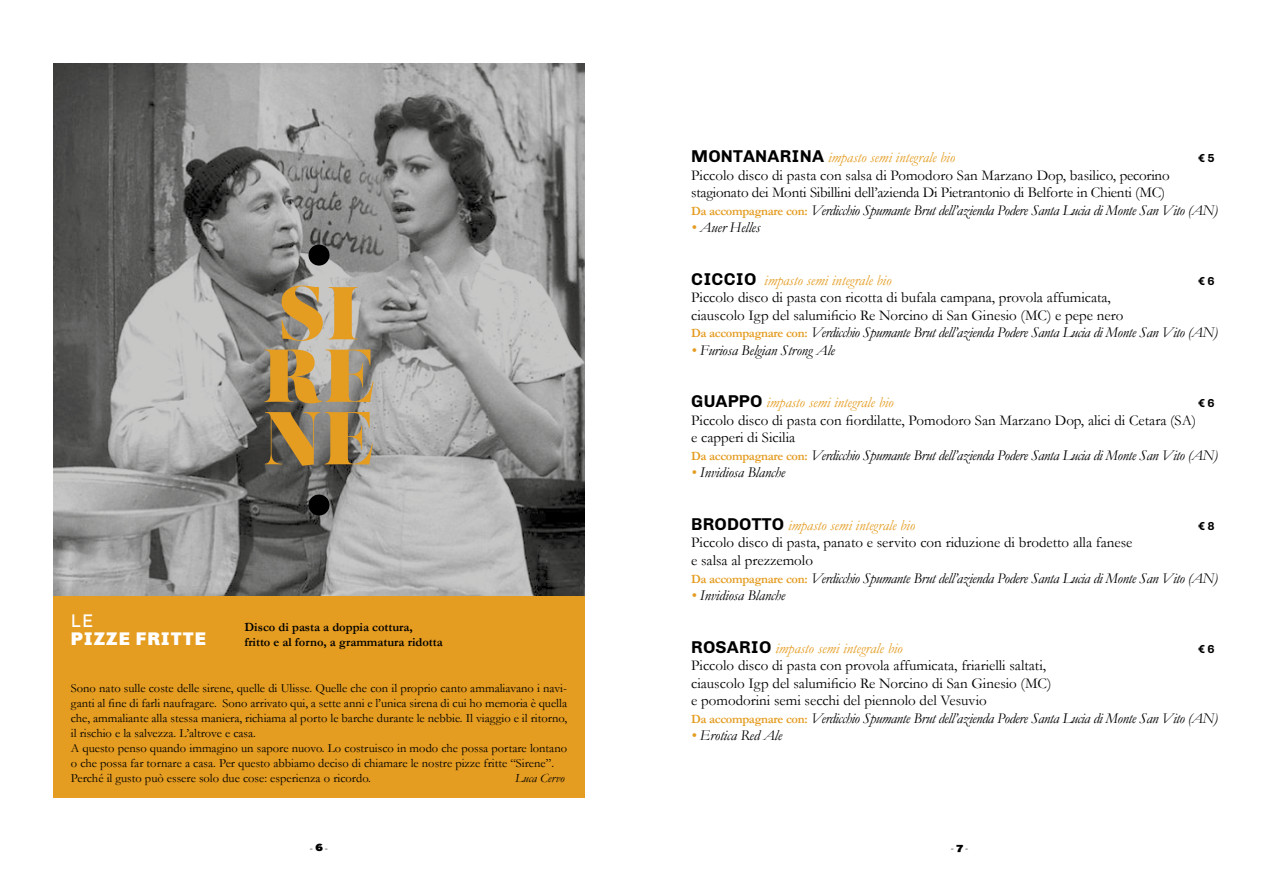
<style>
.page{position:relative;width:1276px;height:886px;background:#fff}
.page>*{position:absolute;margin:0;border:0;box-sizing:border-box;transform-origin:0 0}
.t1{font:75px/62.5px "Salome";color:#e49c21}
.t2{font:75px "Salome";color:#000}
.t3{font:900 18.75px "Chivo";letter-spacing:.06em;color:#fff}
.t4{font:18.75px "Chivo";color:#fff}
.t5{font:15px/17.5px "Garamond";color:#000}
.t6{font:italic 15px "Garamond";color:#e49c21}
.t7{font:italic 15px "Garamond";letter-spacing:-.01em;color:#000}
.t8{font:12.5px/15px "Garamond";color:#000}
.t9{font:700 12.5px/15px "Garamond";color:#000}
.t10{font:italic 12.5px "Garamond";color:#000}
.t11{font:700 11.88px "Chivo";color:#000}
.t12{font:10px "Garamond";color:#000}
.s1{font-family:"Chivo";font-weight:700;font-style:normal;font-size:17.5px;color:#000}
.s2{font-weight:700;font-size:12.5px;color:#e49c21}
.s3{font-style:italic}
.s4{color:#e49c21}
.s5{font-family:"Bau Super"}
</style>
<div class="page">
<div style="left:53px;top:595px;width:532px;height:202px;background:#e49c21"></div>
<img style="left:53px;top:64px;width:532px;height:531px">
<h1 class="t2" style="left:304px;top:201px;width:31px">•</h1>
<h1 class="t1" style="left:263px;top:281px;width:113px">SI<br>RE<br>NE</h1>
<h1 class="t2" style="left:304px;top:451px;width:31px">•</h1>
<p class="t4" style="left:71px;top:610px;width:24px">LE</p>
<p class="t3" style="left:71px;top:627px;width:137px">PIZZE FRITTE</p>
<p class="t8" style="left:71px;top:681px;width:498px">Sono nato sulle coste delle sirene, quelle di Ulisse. Quelle che con il proprio canto ammaliavano i navi&shy;ganti al fine di farli naufragare. Sono arrivato qui, a sette anni e l’unica sirena di cui ho memoria è quella che, ammaliante alla stessa maniera, richiama al porto le barche durante le nebbie. Il viaggio e il ritorno, il rischio e la salvezza. L’altrove e casa.<br>A questo penso quando immagino un sapore nuovo. Lo costruisco in modo che possa portare lontano o che possa far tornare a casa. Per questo abbiamo deciso di chiamare le nostre pizze fritte “Sirene”.<br>Perché il gusto può essere solo due cose: esperienza o ricordo.</p>
<p class="t9" style="left:244px;top:619px;width:200px">Disco di pasta a doppia cottura,<br>fritto e al forno, a grammatura ridotta</p>
<p class="t10" style="left:515px;top:771px;width:51px">Luca Cervo</p>
<p class="t6" style="left:691px;top:149px;width:265px"><span class="s1">MONTANARINA</span> impasto semi integrale bio</p>
<p class="t11" style="left:1198px;top:151px;width:18px">€ 5</p>
<p class="t5" style="left:691px;top:166px;width:528px">Piccolo disco di pasta con salsa di Pomodoro San Marzano Dop, basilico, pecorino stagionato dei Monti Sibillini dell’azienda Di Pietrantonio di Belforte in Chienti (MC)<br><span class="s2">Da accompagnare con:</span> <span class="s3">Verdicchio Spumante Brut dell’azienda Podere Santa Lucia di Monte San Vito (AN)</span></p>
<p class="t7" style="left:691px;top:219px;width:70px"><span class="s4">•</span> Auer Helles</p>
<p class="t6" style="left:691px;top:271px;width:202px"><span class="s1">CICCIO</span> impasto semi integrale bio</p>
<p class="t11" style="left:1198px;top:274px;width:18px">€ 6</p>
<p class="t5" style="left:691px;top:289px;width:528px">Piccolo disco di pasta con ricotta di bufala campana, provola affumicata,<br>ciauscolo Igp del salumificio Re Norcino di San Ginesio (MC) e pepe nero<br><span class="s2">Da accompagnare con:</span> <span class="s3">Verdicchio Spumante Brut dell’azienda Podere Santa Lucia di Monte San Vito (AN)</span></p>
<p class="t7" style="left:691px;top:341px;width:145px"><span class="s4">•</span> Furiosa Belgian Strong Ale</p>
<p class="t6" style="left:691px;top:394px;width:204px"><span class="s1">GUAPPO</span> impasto semi integrale bio</p>
<p class="t11" style="left:1198px;top:396px;width:18px">€ 6</p>
<p class="t5" style="left:691px;top:411px;width:528px">Piccolo disco di pasta con fiordilatte, Pomodoro San Marzano Dop, alici di Cetara (SA)<br>e capperi di Sicilia<br><span class="s2">Da accompagnare con:</span> <span class="s3">Verdicchio Spumante Brut dell’azienda Podere Santa Lucia di Monte San Vito (AN)</span></p>
<p class="t7" style="left:691px;top:464px;width:96px"><span class="s4">•</span> Invidiosa Blanche</p>
<p class="t6" style="left:691px;top:516px;width:225px"><span class="s1">BRODOTTO</span> impasto semi integrale bio</p>
<p class="t11" style="left:1198px;top:519px;width:18px">€ 8</p>
<p class="t5" style="left:691px;top:534px;width:528px">Piccolo disco di pasta, panato e servito con riduzione di brodetto alla fanese<br>e salsa al prezzemolo<br><span class="s2">Da accompagnare con:</span> <span class="s3">Verdicchio Spumante Brut dell’azienda Podere Santa Lucia di Monte San Vito (AN)</span></p>
<p class="t7" style="left:691px;top:586px;width:96px"><span class="s4">•</span> Invidiosa Blanche</p>
<p class="t6" style="left:691px;top:639px;width:213px"><span class="s1">ROSARIO</span> impasto semi integrale bio</p>
<p class="t11" style="left:1198px;top:641px;width:18px">€ 6</p>
<p class="t5" style="left:691px;top:656px;width:528px">Piccolo disco di pasta con provola affumicata, friarielli saltati,<br>ciauscolo Igp del salumificio Re Norcino di San Ginesio (MC)<br>e pomodorini semi secchi del piennolo del Vesuvio<br><span class="s2">Da accompagnare con:</span> <span class="s3">Verdicchio Spumante Brut dell’azienda Podere Santa Lucia di Monte San Vito (AN)</span></p>
<p class="t7" style="left:691px;top:726px;width:92px"><span class="s4">•</span> Erotica Red Ale</p>
<p class="t12" style="left:310px;top:841px;width:20px">-<span class="s5">6</span> -</p>
<p class="t12" style="left:951px;top:841px;width:19px">-<span class="s5">7</span> -</p>
</div>
